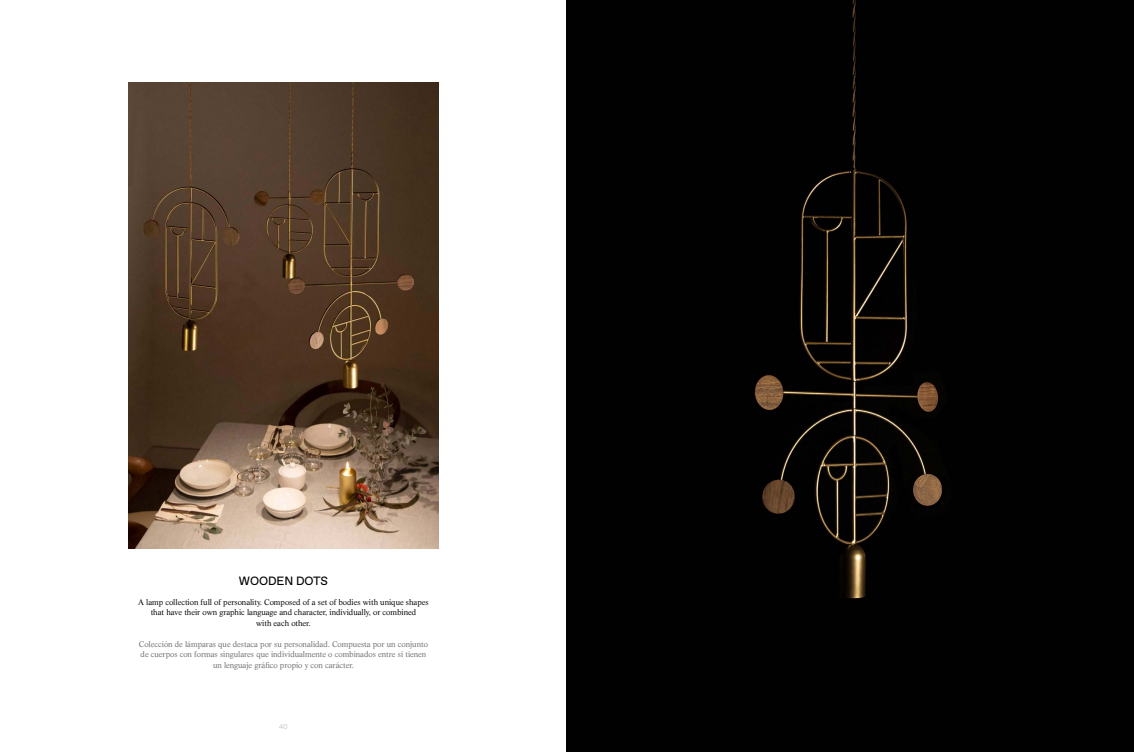
<style>
.page{position:relative;width:1134px;height:752px;background:#fff}
.page>*{position:absolute;margin:0;border:0;box-sizing:border-box;transform-origin:0 0}
.t1{font:12px "Favorit";letter-spacing:-.005em;color:#000}
.t2{font:8px/10.5px "Life LT Std";letter-spacing:-.005em;color:#6d6e71;text-align:center}
.t3{font:8px/10.5px "Life LT Std";letter-spacing:-.005em;color:#000;text-align:center}
.t4{font:300 7px "Favorit";color:#bcbec0}
</style>
<div class="page">
<img style="left:129px;top:83px;width:309px;height:465px">
<div style="left:567px;top:0;width:567px;height:751px;background:#010101"></div>
<h1 class="t1" style="left:239px;top:572px;width:91px">WOODEN DOTS</h1>
<p class="t3" style="left:138px;top:596px;width:292px">A lamp collection full of personality. Composed of a set of bodies with unique shapes that have their own graphic language and character, individually, or combined<br>with each other.</p>
<p class="t2" style="left:139px;top:638px;width:291px">Colección de lámparas que destaca por su personalidad. Compuesta por un conjunto de cuerpos con formas singulares que individualmente o combinados entre si tienen un lenguaje gráfico propio y con carácter.</p>
<p class="t4" style="left:279px;top:721px;width:10px">40</p>
</div>
